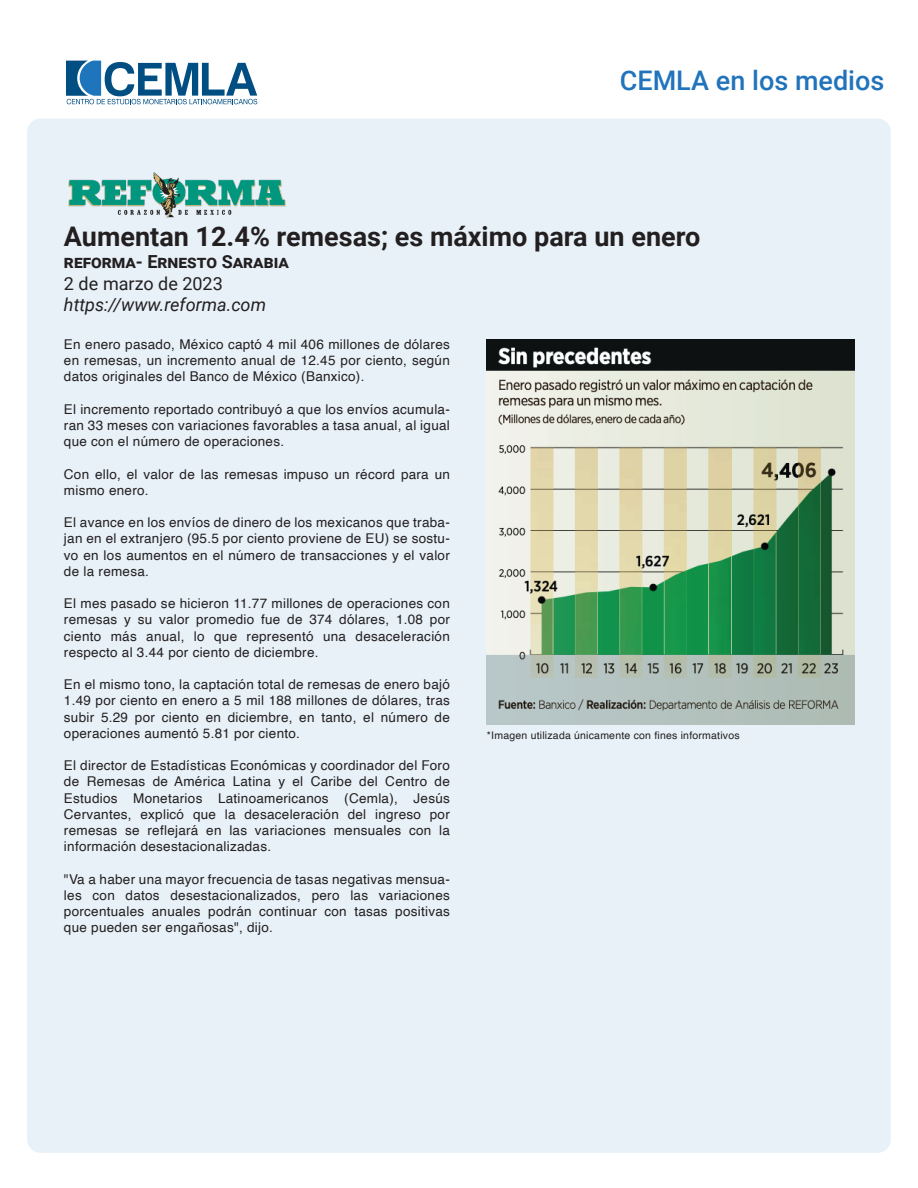
<style>
.page{position:relative;width:918px;height:1188px;background:#fff}
.page>*{position:absolute;margin:0;border:0;box-sizing:border-box;transform-origin:0 0}
.t1{font:700 27px "Roboto";color:#231f20}
.t2{font:500 27px "Roboto";color:#2174bb}
.t3{font:italic 18px "Roboto";color:#231f20}
.t4{font:700 18px "Roboto";color:#231f20}
.t5{font:18px "Roboto";color:#231f20}
.t6{font:13.5px/16.2px "Helvetica";letter-spacing:.02em;color:#231f20;text-align:justify}
.t7{font:10.5px "Helvetica";letter-spacing:.02em;color:#231f20}
</style>
<div class="page">
<div style="left:27px;top:119px;width:864px;height:1034px;background:#e8f1f8;border-radius:13px"></div>
<svg style="left:66px;top:61px;width:191px;height:43px"></svg>
<img style="left:68px;top:172px;width:218px;height:46px">
<img style="left:487px;top:339px;width:367px;height:386px">
<h1 class="t2" style="left:620px;top:62px;width:266px">CEMLA en los medios</h1>
<h1 class="t1" style="left:64px;top:218px;width:638px">Aumentan 12.4% remesas; es máximo para un enero</h1>
<h2 class="t4" style="left:64px;top:249px;width:226px">REFORMA- ERNESTO SARABIA</h2>
<h2 class="t5" style="left:64px;top:271px;width:160px">2 de marzo de 2023</h2>
<h2 class="t3" style="left:64px;top:292px;width:204px">https://www.reforma.com</h2>
<p class="t6" style="left:64px;top:337px;width:387px">En enero pasado, México captó 4 mil 406 millones de dólares en remesas, un incremento anual de 12.45 por ciento, según datos originales del Banco de México (Banxico).</p>
<p class="t6" style="left:64px;top:401px;width:387px">El incremento reportado contribuyó a que los envíos acumula&shy;ran 33 meses con variaciones favorables a tasa anual, al igual que con el número de operaciones.</p>
<p class="t6" style="left:64px;top:466px;width:388px">Con ello, el valor de las remesas impuso un récord para un mismo enero.</p>
<p class="t6" style="left:64px;top:515px;width:387px">El avance en los envíos de dinero de los mexicanos que traba&shy;jan en el extranjero (95.5 por ciento proviene de EU) se sostu&shy;vo en los aumentos en el número de transacciones y el valor de la remesa.</p>
<p class="t6" style="left:64px;top:596px;width:388px">El mes pasado se hicieron 11.77 millones de operaciones con remesas y su valor promedio fue de 374 dólares, 1.08 por ciento más anual, lo que representó una desaceleración respecto al 3.44 por ciento de diciembre.</p>
<p class="t6" style="left:64px;top:677px;width:388px">En el mismo tono, la captación total de remesas de enero bajó 1.49 por ciento en enero a 5 mil 188 millones de dólares, tras subir 5.29 por ciento en diciembre, en tanto, el número de operaciones aumentó 5.81 por ciento.</p>
<p class="t6" style="left:64px;top:758px;width:387px">El director de Estadísticas Económicas y coordinador del Foro de Remesas de América Latina y el Caribe del Centro de Estudios Monetarios Latinoamericanos (Cemla), Jesús Cervantes, explicó que la desaceleración del ingreso por remesas se reflejará en las variaciones mensuales con la información desestacionalizadas.</p>
<p class="t6" style="left:64px;top:871px;width:387px">"Va a haber una mayor frecuencia de tasas negativas mensua&shy;les con datos desestacionalizados, pero las variaciones porcentuales anuales podrán continuar con tasas positivas que pueden ser engañosas", dijo.</p>
<p class="t7" style="left:487px;top:727px;width:254px">*Imagen utilizada únicamente con fines informativos</p>
</div>
